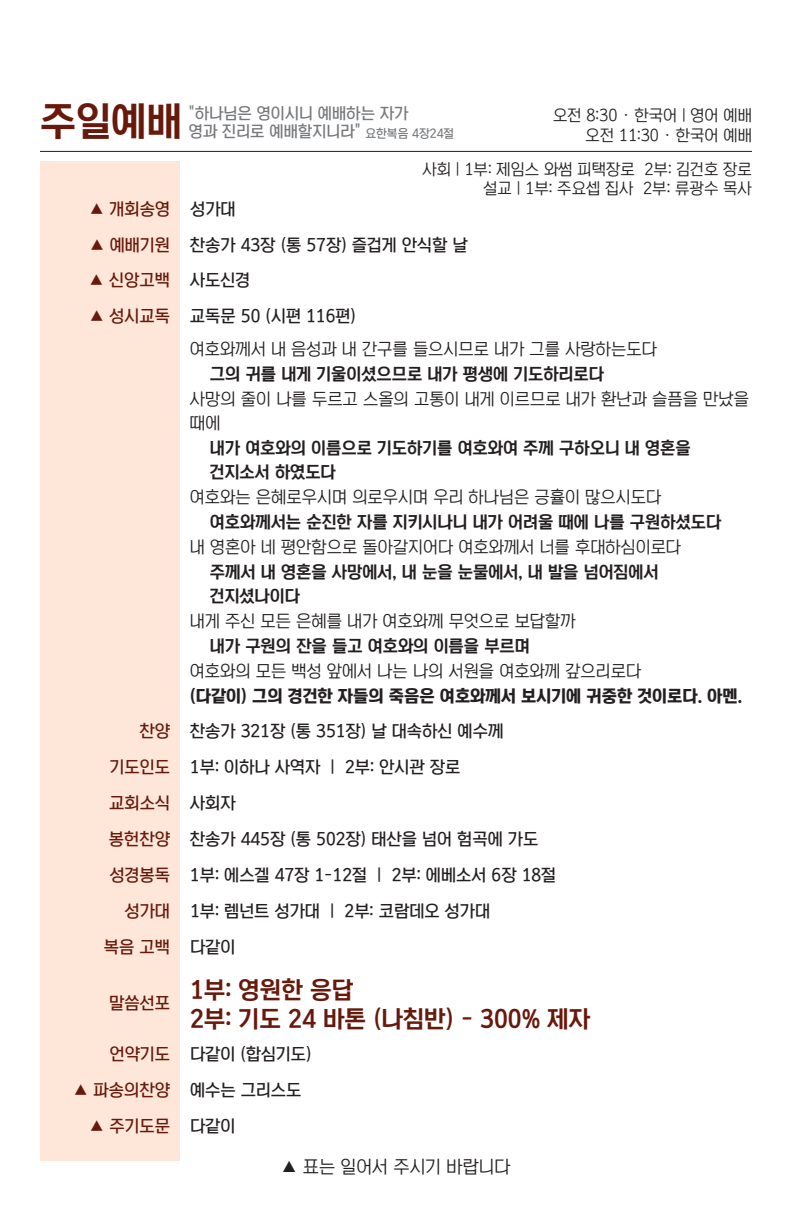
<style>
.page{position:relative;width:792px;height:1224px;background:#fff}
.page>*{position:absolute;margin:0;border:0;box-sizing:border-box;transform-origin:0 0}
.t1{font:40px "Korean TITGD3 R";color:#67190b}
.t2{font:24px/28.8px "Korean TITGD3 R";color:#67190b}
.t3{font:18px "Korean TITGD1 R";color:#231f20}
.t4{font:17px "Korean TITGD2 R";color:#231f20}
.t5{font:17px/24px "Korean TITGD1 R";color:#231f20}
.t6{font:17px/24px "Korean TITGD3 R";color:#231f20}
.t7{font:17px "Korean TITGD2 R";color:#67190b}
.t8{font:17px "Korean TITGD4 R";color:#231f20}
.t9{font:16px/19.2px "Korean TITGD1 R";color:#231f20;text-align:right}
.t10{font:16px "Korean TITGD2 R";color:#76787b}
.s1{font-size:12px}
.s2{color:#231f20}
.s3{color:#67190b}
</style>
<div class="page">
<div style="left:40px;top:161px;width:140px;height:1000px;background:#fee7d9"></div>
<hr style="left:40px;top:151px;width:712px;height:1px;background:#231f20">
<h1 class="t1" style="left:40px;top:100px;width:144px">주일예배</h1>
<p class="t10" style="left:189px;top:105px;width:221px">"하나님은 영이시니 예배하는 자가</p>
<p class="t9" style="left:553px;top:105px;width:200px">오전 8:30 · 한국어 | 영어 예배</p>
<p class="t10" style="left:189px;top:123px;width:267px">영과 진리로 예배할지니라" <span class="s1">요한복음 4장24절</span></p>
<p class="t9" style="left:586px;top:126px;width:168px">오전 11:30 · 한국어 예배</p>
<p class="t9" style="left:422px;top:160px;width:331px">사회 | 1부: 제임스 와썸 피택장로 2부: 김건호 장로 설교 | 1부: 주요셉 집사 2부: 류광수 목사</p>
<p class="t7" style="left:89px;top:199px;width:148px">▲ 개회송영 <span class="s2">성가대</span></p>
<p class="t4" style="left:89px;top:235px;width:380px"><span class="s3">▲ 예배기원</span> 찬송가 43장 (통 57장) 즐겁게 안식할 날</p>
<p class="t7" style="left:89px;top:271px;width:163px">▲ 신앙고백 <span class="s2">사도신경</span></p>
<p class="t7" style="left:89px;top:307px;width:82px">▲ 성시교독</p>
<p class="t4" style="left:190px;top:307px;width:168px">교독문 50 (시편 116편)</p>
<p class="t5" style="left:190px;top:337px;width:469px">여호와께서 내 음성과 내 간구를 들으시므로 내가 그를 사랑하는도다</p>
<p class="t6" style="left:210px;top:362px;width:396px">그의 귀를 내게 기울이셨으므로 내가 평생에 기도하리로다</p>
<p class="t5" style="left:190px;top:387px;width:561px">사망의 줄이 나를 두르고 스올의 고통이 내게 이르므로 내가 환난과 슬픔을 만났을 때에</p>
<p class="t6" style="left:210px;top:436px;width:482px">내가 여호와의 이름으로 기도하기를 여호와여 주께 구하오니 내 영혼을 건지소서 하였도다</p>
<p class="t5" style="left:190px;top:485px;width:473px">여호와는 은혜로우시며 의로우시며 우리 하나님은 긍휼이 많으시도다</p>
<p class="t6" style="left:210px;top:510px;width:513px">여호와께서는 순진한 자를 지키시나니 내가 어려울 때에 나를 구원하셨도다</p>
<p class="t5" style="left:190px;top:535px;width:493px">내 영혼아 네 평안함으로 돌아갈지어다 여호와께서 너를 후대하심이로다</p>
<p class="t6" style="left:210px;top:560px;width:450px">주께서 내 영혼을 사망에서, 내 눈을 눈물에서, 내 발을 넘어짐에서 건지셨나이다</p>
<p class="t5" style="left:190px;top:609px;width:387px">내게 주신 모든 은혜를 내가 여호와께 무엇으로 보답할까</p>
<p class="t6" style="left:210px;top:634px;width:322px">내가 구원의 잔을 들고 여호와의 이름을 부르며</p>
<p class="t5" style="left:190px;top:659px;width:453px">여호와의 모든 백성 앞에서 나는 나의 서원을 여호와께 갚으리로다</p>
<p class="t8" style="left:190px;top:686px;width:554px">(다같이) 그의 경건한 자들의 죽음은 여호와께서 보시기에 귀중한 것이로다. 아멘.</p>
<p class="t4" style="left:139px;top:722px;width:366px"><span class="s3">찬양</span> 찬송가 321장 (통 351장) 날 대속하신 예수께</p>
<p class="t4" style="left:110px;top:758px;width:352px"><span class="s3">기도인도</span> 1부: 이하나 사역자 | 2부: 안시관 장로</p>
<p class="t7" style="left:109px;top:794px;width:128px">교회소식 <span class="s2">사회자</span></p>
<p class="t4" style="left:109px;top:830px;width:431px"><span class="s3">봉헌찬양</span> 찬송가 445장 (통 502장) 태산을 넘어 험곡에 가도</p>
<p class="t4" style="left:110px;top:866px;width:448px"><span class="s3">성경봉독</span> 1부: 에스겔 47장 1-12절 | 2부: 에베소서 6장 18절</p>
<p class="t4" style="left:125px;top:902px;width:367px"><span class="s3">성가대</span> 1부: 렘넌트 성가대 | 2부: 코람데오 성가대</p>
<p class="t7" style="left:104px;top:938px;width:133px">복음 고백 <span class="s2">다같이</span></p>
<p class="t7" style="left:109px;top:994px;width:62px">말씀선포</p>
<h2 class="t2" style="left:190px;top:976px;width:402px">1부: 영원한 응답<br>2부: 기도 24 바톤 (나침반) - 300% 제자</h2>
<p class="t4" style="left:110px;top:1045px;width:203px"><span class="s3">언약기도</span> 다같이 (합심기도)</p>
<p class="t4" style="left:73px;top:1081px;width:230px"><span class="s3">▲ 파송의찬양</span> 예수는 그리스도</p>
<p class="t7" style="left:89px;top:1117px;width:148px">▲ 주기도문 <span class="s2">다같이</span></p>
<p class="t3" style="left:281px;top:1157px;width:231px">▲ 표는 일어서 주시기 바랍니다</p>
</div>
